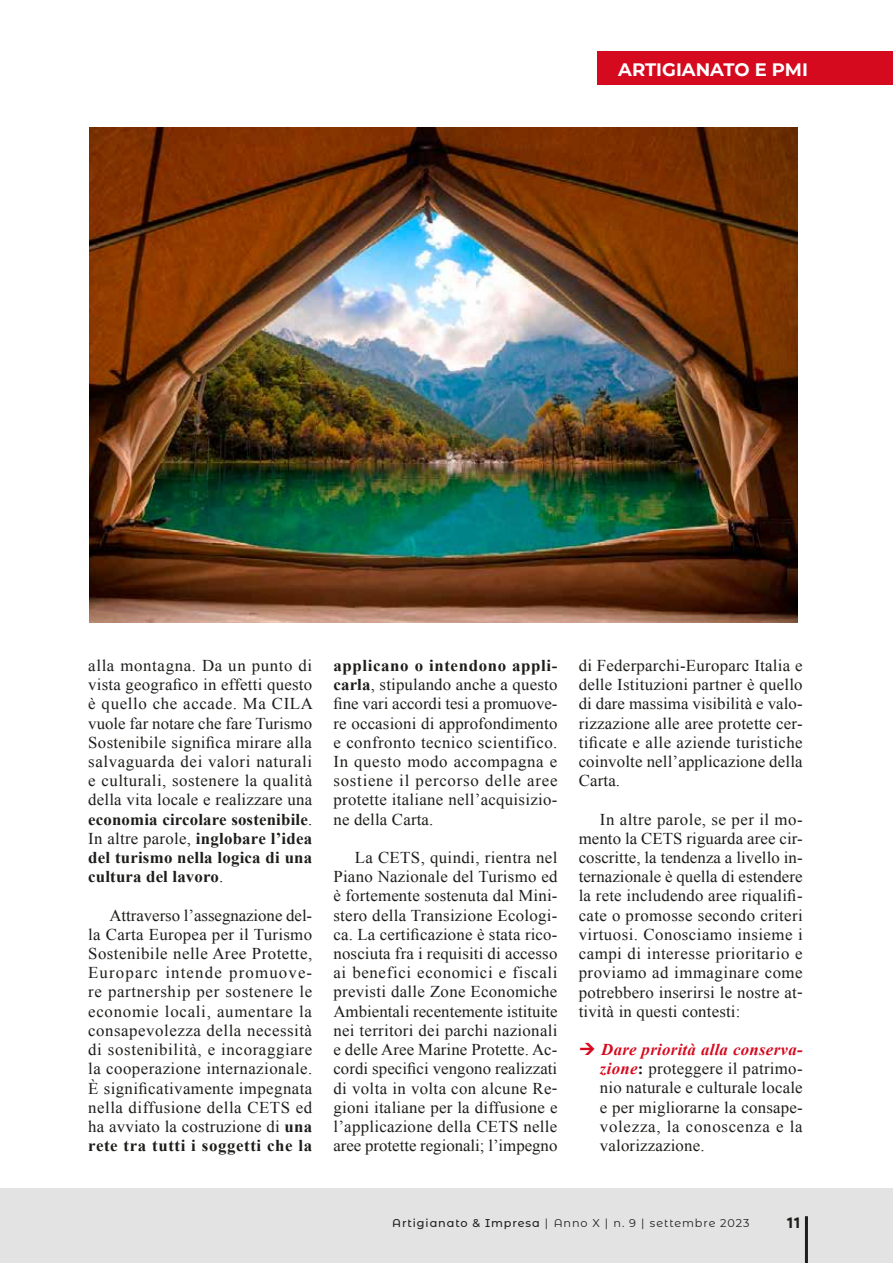
<style>
.page{position:relative;width:893px;height:1263px;background:#fff}
.page>*{position:absolute;margin:0;border:0;box-sizing:border-box;transform-origin:0 0}
.t1{font:700 18px "Montserrat";color:#fff}
.t2{font:16.5px/19.2px "Times New Roman";letter-spacing:.01em;color:#1d1d1b;text-align:justify}
.t3{font:700 15px "Mazzard H";color:#1d1d1b}
.t4{font:11.25px "Montserrat Alternates";letter-spacing:.08em;color:#1d1d1b}
.s1{font-weight:700}
.s2{font-weight:700;font-style:italic;color:#d60a1f}
.s3{font-weight:500}
</style>
<div class="page">
<div style="left:0;top:1188px;width:893px;height:75px;background:#e3e3e3"></div>
<hr style="left:805px;top:1216px;width:3px;height:47px;background:#1d1d1b">
<img style="left:89px;top:128px;width:708px;height:495px">
<div style="left:597px;top:52px;width:296px;height:33px;background:#d60a1f"></div>
<p class="t1" style="left:618px;top:56px;width:191px">ARTIGIANATO E PMI</p>
<p class="t2" style="left:88px;top:656px;width:226px">alla montagna. Da un punto di vista geografico in effetti questo è quello che accade. Ma CILA vuole far notare che fare Turismo Sostenibile significa mirare alla salvaguarda dei valori naturali e culturali, sostenere la qualità della vita locale e realizzare una <span class="s1">economia circolare sostenibile</span>.<br>In altre parole, <span class="s1">inglobare l’idea del turismo nella logica di una cultura del lavoro</span>.</p>
<p class="t2" style="left:88px;top:905px;width:226px;text-indent:21px">Attraverso l’assegnazione del&shy;la Carta Europea per il Turismo Sostenibile nelle Aree Protette, Europarc intende promuove&shy;re partnership per sostenere le economie locali, aumentare la consapevolezza della necessità di sostenibilità, e incoraggiare la cooperazione internazionale.<br>È significativamente impegnata nella diffusione della CETS ed ha avviato la costruzione di <span class="s1">una rete tra tutti i soggetti che la</span></p>
<p class="t2" style="left:333px;top:656px;width:226px"><span class="s1">applicano o intendono appli&shy;carla</span>, stipulando anche a questo fine vari accordi tesi a promuove&shy;re occasioni di approfondimento e confronto tecnico scientifico.<br>In questo modo accompagna e sostiene il percorso delle aree protette italiane nell’acquisizio&shy;ne della Carta.</p>
<p class="t2" style="left:333px;top:848px;width:226px;text-indent:21px">La CETS, quindi, rientra nel Piano Nazionale del Turismo ed è fortemente sostenuta dal Mini&shy;stero della Transizione Ecologi&shy;ca. La certificazione è stata rico&shy;nosciuta fra i requisiti di accesso ai benefici economici e fiscali previsti dalle Zone Economiche Ambientali recentemente istituite nei territori dei parchi nazionali e delle Aree Marine Protette. Ac&shy;cordi specifici vengono realizzati di volta in volta con alcune Re&shy;gioni italiane per la diffusione e l’applicazione della CETS nelle aree protette regionali; l’impegno</p>
<p class="t2" style="left:579px;top:656px;width:226px">di Federparchi-Europarc Italia e delle Istituzioni partner è quello di dare massima visibilità e valo&shy;rizzazione alle aree protette cer&shy;tificate e alle aziende turistiche coinvolte nell’applicazione della Carta.</p>
<p class="t2" style="left:579px;top:809px;width:226px;text-indent:21px">In altre parole, se per il mo&shy;mento la CETS riguarda aree cir&shy;coscritte, la tendenza a livello in&shy;ternazionale è quella di estendere la rete includendo aree riqualifi&shy;cate o promosse secondo criteri virtuosi. Conosciamo insieme i campi di interesse prioritario e proviamo ad immaginare come potrebbero inserirsi le nostre at&shy;tività in questi contesti:</p>
<p class="t2" style="left:600px;top:1040px;width:204px"><span class="s2">Dare priorità alla conserva&shy;zione</span><span class="s1">:</span> proteggere il patrimo&shy;nio naturale e culturale locale e per migliorarne la consape&shy;volezza, la conoscenza e la valorizzazione.</p>
<p class="t4" style="left:392px;top:1215px;width:359px"><span class="s3">Artigianato &amp; Impresa</span> | Anno X | n. 9 | settembre 2023</p>
<p class="t3" style="left:787px;top:1212px;width:15px">11</p>
</div>
